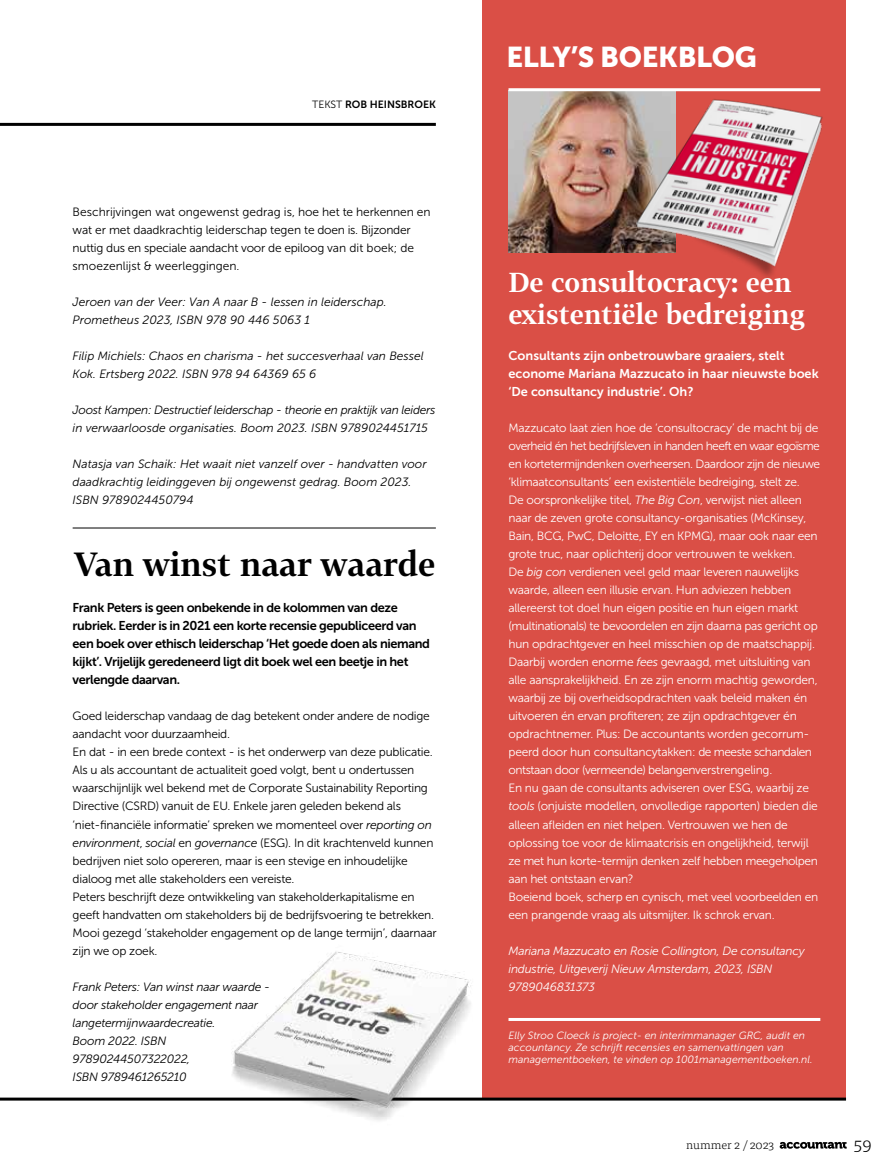
<style>
.page{position:relative;width:893px;height:1170px;background:#fff}
.page>*{position:absolute;margin:0;border:0;box-sizing:border-box;transform-origin:0 0}
.t1{font:700 33px "Tabac G2";color:#000}
.t2{font:28.5px "Museo Sans 900";letter-spacing:-.01em;color:#fff}
.t3{font:700 27px/32.4px "Tabac G2";color:#fff}
.t4{font:300 18px "Tisa Pro";color:#000}
.t5{font:12.75px/18px "Museo Sans 700";letter-spacing:-.03em;color:#000}
.t6{font:12.75px/18px "Museo Sans 700";color:#fff}
.t7{font:12px/18px "Museo Sans 300";letter-spacing:-.02em;color:#fff}
.t8{font:12px/18px "Museo Sans 300";letter-spacing:-.02em;color:#000}
.t9{font:italic 12px/18px "Museo Sans 300";color:#000}
.t10{font:italic 12px/18px "Museo Sans 300";letter-spacing:-.02em;color:#000}
.t11{font:italic 12px/18px "Museo Sans 300";letter-spacing:-.025em;color:#000}
.t12{font:italic 12px/18px "Museo Sans 300";letter-spacing:-.02em;color:#fff}
.t13{font:300 12px "Tisa Pro";color:#000}
.t14{font:italic 10.5px/12px "Museo Sans 300";color:#fff}
.t15{font:10.5px "Museo Sans 700";color:#000}
.s1{font-family:"Museo Sans 300"}
.s2{font-style:italic}
</style>
<div class="page">
<svg style="left:780px;top:1141px;width:67px;height:7px"></svg>
<div style="left:483px;top:0;width:363px;height:1098px;background:#da4f46"></div>
<img style="left:508px;top:91px;width:112px;height:161px">
<hr style="left:508px;top:88px;width:312px;height:3px;background:#fff">
<hr style="left:508px;top:1017px;width:312px;height:3px;background:#fff">
<hr style="left:0;top:123px;width:436px;height:3px;background:#000">
<img style="left:620px;top:89px;width:203px;height:188px">
<hr style="left:73px;top:527px;width:363px;height:1px;background:#000">
<hr style="left:0;top:1097px;width:846px;height:3px;background:#000">
<img style="left:189px;top:918px;width:319px;height:203px">
<p class="t15" style="left:312px;top:98px;width:125px"><span class="s1">TEKST</span> ROB HEINSBROEK</p>
<p class="t8" style="left:73px;top:203px;width:359px">Beschrijvingen wat ongewenst gedrag is, hoe het te herkennen en wat er met daadkrachtig leiderschap tegen te doen is. Bijzonder nuttig dus en speciale aandacht voor de epiloog van dit boek; de smoezenlijst &amp; weerleggingen.</p>
<p class="t9" style="left:73px;top:293px;width:316px">Jeroen van der Veer: Van A naar B - lessen in leiderschap.<br>Prometheus 2023, ISBN 978 90 446 5063 1</p>
<p class="t9" style="left:73px;top:347px;width:353px">Filip Michiels: Chaos en charisma - het succesverhaal van Bessel<br>Kok. Ertsberg 2022. ISBN 978 94 64369 65 6</p>
<p class="t11" style="left:73px;top:401px;width:364px">Joost Kampen: Destructief leiderschap - theorie en praktijk van leiders in verwaarloosde organisaties. Boom 2023. ISBN 9789024451715</p>
<p class="t9" style="left:73px;top:455px;width:356px">Natasja van Schaik: Het waait niet vanzelf over - handvatten voor daadkrachtig leidinggeven bij ongewenst gedrag. Boom 2023.<br>ISBN 9789024450794</p>
<h1 class="t1" style="left:74px;top:541px;width:363px">Van winst naar waarde</h1>
<p class="t5" style="left:73px;top:599px;width:359px">Frank Peters is geen onbekende in de kolommen van deze rubriek. Eerder is in 2021 een korte recensie gepubliceerd van een boek over ethisch leiderschap ‘Het goede doen als niemand kijkt’. Vrijelijk geredeneerd ligt dit boek wel een beetje in het verlengde daarvan.</p>
<p class="t8" style="left:73px;top:707px;width:366px">Goed leiderschap vandaag de dag betekent onder andere de nodige aandacht voor duurzaamheid.<br>En dat - in een brede context - is het onderwerp van deze publicatie.<br>Als u als accountant de actualiteit goed volgt, bent u ondertussen waarschijnlijk wel bekend met de Corporate Sustainability Reporting Directive (CSRD) vanuit de EU. Enkele jaren geleden bekend als ‘niet-financiële informatie’ spreken we momenteel over <span class="s2">reporting on environment</span>, <span class="s2">social</span> en <span class="s2">governance</span> (ESG). In dit krachtenveld kunnen bedrijven niet solo opereren, maar is een stevige en inhoudelijke dialoog met alle stakeholders een vereiste.<br>Peters beschrijft deze ontwikkeling van stakeholderkapitalisme en geeft handvatten om stakeholders bij de bedrijfsvoering te betrekken.<br>Mooi gezegd ‘stakeholder engagement op de lange termijn’, daarnaar zijn we op zoek.</p>
<p class="t10" style="left:73px;top:977px;width:199px">Frank Peters: Van winst naar waarde - door stakeholder engagement naar langetermijnwaardecreatie.<br>Boom 2022. ISBN<br>97890244507322022,<br>ISBN 9789461265210</p>
<h2 class="t2" style="left:506px;top:40px;width:252px">ELLY’S BOEKBLOG</h2>
<h3 class="t3" style="left:508px;top:265px;width:298px">De consultocracy: een existentiële bedreiging</h3>
<p class="t6" style="left:508px;top:347px;width:312px">Consultants zijn onbetrouwbare graaiers, stelt econome Mariana Mazzucato in haar nieuwste boek ‘De consultancy industrie’. Oh?</p>
<p class="t7" style="left:508px;top:419px;width:313px">Mazzucato laat zien hoe de ‘consultocracy’ de macht bij de overheid én het bedrijfsleven in handen heeft en waar egoïsme en kortetermijndenken overheersen. Daardoor zijn de nieuwe ‘klimaatconsultants’ een existentiële bedreiging, stelt ze.<br>De oorspronkelijke titel, <span class="s2">The Big Con</span>, verwijst niet alleen naar de zeven grote consultancy-organisaties (McKinsey, Bain, BCG, PwC, Deloitte, EY en KPMG), maar ook naar een grote truc, naar oplichterij door vertrouwen te wekken.<br>De <span class="s2">big con</span> verdienen veel geld maar leveren nauwelijks waarde, alleen een illusie ervan. Hun adviezen hebben allereerst tot doel hun eigen positie en hun eigen markt (multinationals) te bevoordelen en zijn daarna pas gericht op hun opdrachtgever en heel misschien op de maatschappij.<br>Daarbij worden enorme <span class="s2">fees</span> gevraagd, met uitsluiting van alle aansprakelijkheid. En ze zijn enorm machtig geworden, waarbij ze bij overheidsopdrachten vaak beleid maken én uitvoeren én ervan profiteren; ze zijn opdrachtgever én opdrachtnemer. Plus: De accountants worden gecorrum&shy;peerd door hun consultancytakken: de meeste schandalen ontstaan door (vermeende) belangenverstrengeling.<br>En nu gaan de consultants adviseren over ESG, waarbij ze <span class="s2">tools</span> (onjuiste modellen, onvolledige rapporten) bieden die alleen afleiden en niet helpen. Vertrouwen we hen de oplossing toe voor de klimaatcrisis en ongelijkheid, terwijl ze met hun korte-termijn denken zelf hebben meegeholpen aan het ontstaan ervan?<br>Boeiend boek, scherp en cynisch, met veel voorbeelden en een prangende vraag als uitsmijter. Ik schrok ervan.</p>
<p class="t12" style="left:508px;top:941px;width:298px">Mariana Mazzucato en Rosie Collington, De consultancy industrie, Uitgeverij Nieuw Amsterdam, 2023, ISBN<br>9789046831373</p>
<p class="t14" style="left:508px;top:1028px;width:306px">Elly Stroo Cloeck is project- en interimmanager GRC, audit en accountancy. Ze schrijft recensies en samenvattingen van managementboeken, te vinden op 1001managementboeken.nl.</p>
<p class="t13" style="left:686px;top:1135px;width:90px">nummer 2 / 2023</p>
<h3 class="t4" style="left:853px;top:1130px;width:20px">59</h3>
</div>
